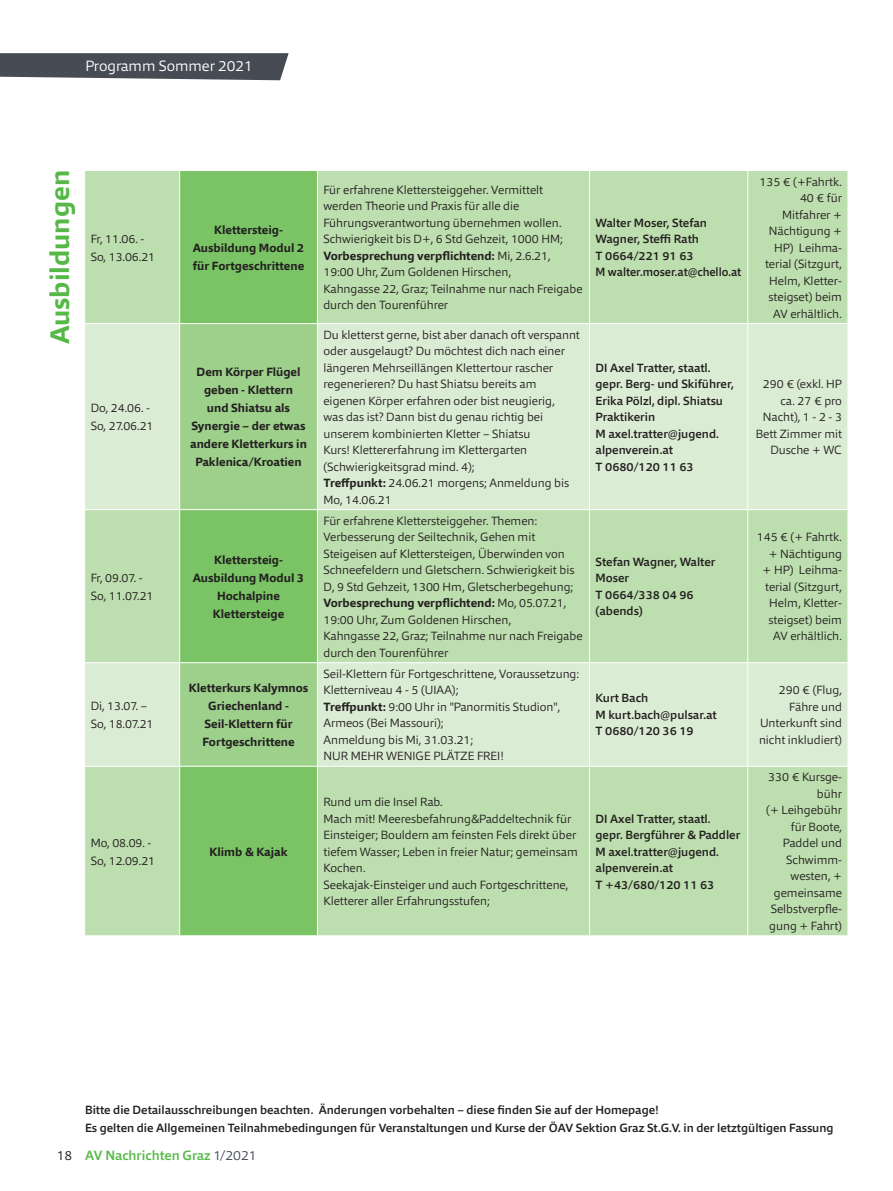
<style>
.page{position:relative;width:893px;height:1191px;background:#fff}
.page>*{position:absolute;margin:0;border:0;box-sizing:border-box;transform-origin:0 0}
.t1{font:700 27px "Qubo";color:#56b947}
.t2{font:300 15px "Qubo";color:#fff}
.t3{font:500 13.5px "Qubo";color:#56b947}
.t4{font:300 12px/16.5px "Qubo";color:#231f20}
.t5{font:500 12px/16.5px "Qubo";color:#231f20}
.t6{font:700 12px/18px "Qubo";color:#231f20;text-align:center}
.s1{font-weight:700}
.s2{font-weight:300;color:#231f20}
.s3{font-weight:300;color:#464b54}
</style>
<div class="page">
<svg style="left:0;top:53px;width:289px;height:27px;background:#545860"></svg>
<div style="left:85px;top:171px;width:763px;height:764px;background:#bddeae"></div>
<div style="left:180px;top:171px;width:137px;height:764px;background:#7ac465"></div>
<svg style="left:85px;top:324px;width:763px;height:442px;background:#d0e7c7"></svg>
<svg style="left:180px;top:324px;width:137px;height:442px;background:#91cc7d"></svg>
<hr style="left:179px;top:171px;width:1px;height:152px;background:#fff">
<hr style="left:317px;top:171px;width:1px;height:152px;background:#fff">
<hr style="left:589px;top:171px;width:1px;height:152px;background:#fff">
<hr style="left:747px;top:171px;width:1px;height:152px;background:#fff">
<hr style="left:84px;top:323px;width:96px;height:1px;background:#fff">
<hr style="left:180px;top:323px;width:137px;height:1px;background:#fff">
<hr style="left:179px;top:324px;width:1px;height:185px;background:#fff">
<hr style="left:317px;top:323px;width:273px;height:1px;background:#fff">
<hr style="left:317px;top:324px;width:1px;height:185px;background:#fff">
<hr style="left:590px;top:323px;width:158px;height:1px;background:#fff">
<hr style="left:589px;top:324px;width:1px;height:185px;background:#fff">
<hr style="left:748px;top:323px;width:100px;height:1px;background:#fff">
<hr style="left:747px;top:324px;width:1px;height:185px;background:#fff">
<hr style="left:84px;top:509px;width:96px;height:1px;background:#fff">
<hr style="left:180px;top:509px;width:137px;height:1px;background:#fff">
<hr style="left:179px;top:510px;width:1px;height:152px;background:#fff">
<hr style="left:317px;top:509px;width:273px;height:1px;background:#fff">
<hr style="left:317px;top:510px;width:1px;height:152px;background:#fff">
<hr style="left:590px;top:509px;width:158px;height:1px;background:#fff">
<hr style="left:589px;top:510px;width:1px;height:152px;background:#fff">
<hr style="left:748px;top:509px;width:100px;height:1px;background:#fff">
<hr style="left:747px;top:510px;width:1px;height:152px;background:#fff">
<hr style="left:84px;top:662px;width:96px;height:1px;background:#fff">
<hr style="left:180px;top:662px;width:137px;height:1px;background:#fff">
<hr style="left:179px;top:663px;width:1px;height:103px;background:#fff">
<hr style="left:317px;top:662px;width:273px;height:1px;background:#fff">
<hr style="left:317px;top:663px;width:1px;height:103px;background:#fff">
<hr style="left:590px;top:662px;width:158px;height:1px;background:#fff">
<hr style="left:589px;top:663px;width:1px;height:103px;background:#fff">
<hr style="left:748px;top:662px;width:100px;height:1px;background:#fff">
<hr style="left:747px;top:663px;width:1px;height:103px;background:#fff">
<hr style="left:84px;top:766px;width:96px;height:1px;background:#fff">
<hr style="left:180px;top:766px;width:137px;height:1px;background:#fff">
<hr style="left:179px;top:766px;width:1px;height:169px;background:#fff">
<hr style="left:317px;top:766px;width:273px;height:1px;background:#fff">
<hr style="left:317px;top:766px;width:1px;height:169px;background:#fff">
<hr style="left:590px;top:766px;width:158px;height:1px;background:#fff">
<hr style="left:589px;top:766px;width:1px;height:169px;background:#fff">
<hr style="left:748px;top:766px;width:100px;height:1px;background:#fff">
<hr style="left:747px;top:766px;width:1px;height:169px;background:#fff">
<p class="t2" style="left:85px;top:56px;width:169px">Programm Sommer 2021</p>
<h1 class="t1" style="left:42px;top:344px;width:175px;rotate:-90deg">Ausbildungen</h1>
<p class="t4" style="left:91px;top:229px;width:66px;line-height:18px">Fr, 11.06. -<br>So, 13.06.21</p>
<p class="t6" style="left:193px;top:220px;width:113px">Klettersteig-<br>Ausbildung Modul 2 für Fortgeschrittene</p>
<p class="t4" style="left:91px;top:399px;width:64px;line-height:18px">Do, 24.06. -<br>So, 27.06.21</p>
<p class="t4" style="left:91px;top:568px;width:64px;line-height:18px">Fr, 09.07. -<br>So, 11.07.21</p>
<p class="t4" style="left:91px;top:696px;width:64px;line-height:18px">Di, 13.07. –<br>So, 18.07.21</p>
<p class="t6" style="left:190px;top:363px;width:118px">Dem Körper Flügel geben - Klettern<br>und Shiatsu als<br>Synergie – der etwas andere Kletterkurs in<br>Paklenica/Kroatien</p>
<p class="t6" style="left:193px;top:550px;width:113px">Klettersteig-<br>Ausbildung Modul 3<br>Hochalpine<br>Klettersteige</p>
<p class="t6" style="left:189px;top:678px;width:121px">Kletterkurs Kalymnos<br>Griechenland -<br>Seil-Klettern für<br>Fortgeschrittene</p>
<p class="t4" style="left:91px;top:833px;width:66px;line-height:18px">Mo, 08.09. -<br>So, 12.09.21</p>
<p class="t6" style="left:209px;top:842px;width:80px">Klimb &amp; Kajak</p>
<p class="t4" style="left:323px;top:181px;width:261px">Für erfahrene Klettersteiggeher. Vermittelt werden Theorie und Praxis für alle die Führungsverantwortung übernehmen wollen.<br>Schwierigkeit bis D+, 6 Std Gehzeit, 1000 HM; <span class="s1">Vorbesprechung verpflichtend:</span> Mi, 2.6.21, 19:00 Uhr, Zum Goldenen Hirschen,<br>Kahngasse 22, Graz; Teilnahme nur nach Freigabe durch den Tourenführer</p>
<p class="t4" style="left:323px;top:326px;width:258px">Du kletterst gerne, bist aber danach oft verspannt oder ausgelaugt? Du möchtest dich nach einer längeren Mehrseillängen Klettertour rascher regenerieren? Du hast Shiatsu bereits am eigenen Körper erfahren oder bist neugierig,<br>was das ist? Dann bist du genau richtig bei unserem kombinierten Kletter – Shiatsu<br>Kurs! Klettererfahrung im Klettergarten (Schwierigkeitsgrad mind. 4);<br><span class="s1">Treffpunkt:</span> 24.06.21 morgens; Anmeldung bis Mo, 14.06.21</p>
<p class="t4" style="left:323px;top:512px;width:261px">Für erfahrene Klettersteiggeher. Themen:<br>Verbesserung der Seiltechnik, Gehen mit Steigeisen auf Klettersteigen, Überwinden von Schneefeldern und Gletschern. Schwierigkeit bis D, 9 Std Gehzeit, 1300 Hm, Gletscherbegehung; <span class="s1">Vorbesprechung verpflichtend:</span> Mo, 05.07.21, 19:00 Uhr, Zum Goldenen Hirschen,<br>Kahngasse 22, Graz; Teilnahme nur nach Freigabe durch den Tourenführer</p>
<p class="t4" style="left:323px;top:665px;width:257px">Seil-Klettern für Fortgeschrittene, Voraussetzung:<br>Kletterniveau 4 - 5 (UIAA);<br><span class="s1">Treffpunkt:</span> 9:00 Uhr in "Panormitis Studion", Armeos (Bei Massouri);<br>Anmeldung bis Mi, 31.03.21;<br>NUR MEHR WENIGE PLÄTZE FREI!</p>
<p class="t4" style="left:323px;top:793px;width:256px">Rund um die Insel Rab.<br>Mach mit! Meeresbefahrung&amp;Paddeltechnik für Einsteiger; Bouldern am feinsten Fels direkt über tiefem Wasser; Leben in freier Natur; gemeinsam Kochen.<br>Seekajak-Einsteiger und auch Fortgeschrittene, Kletterer aller Erfahrungsstufen;</p>
<p class="t5" style="left:596px;top:214px;width:147px">Walter Moser, Stefan<br>Wagner, Steffi Rath<br>T 0664/221 91 63<br>M walter.moser.at@chello.at</p>
<p class="t4" style="left:759px;top:173px;width:84px;text-align:right">135 € (+Fahrtk.<br>40 € für<br>Mitfahrer +<br>Nächtigung +<br>HP) Leihma&shy;terial (Sitzgurt,<br>Helm, Kletter&shy;steigset) beim<br>AV erhältlich.</p>
<p class="t5" style="left:596px;top:359px;width:140px">DI Axel Tratter, staatl. gepr. Berg- und Skiführer,<br>Erika Pölzl, dipl. Shiatsu<br>Praktikerin<br>M axel.tratter@jugend. alpenverein.at<br>T 0680/120 11 63</p>
<p class="t4" style="left:756px;top:375px;width:88px;text-align:right">290 € (exkl. HP ca. 27 € pro<br>Nacht), 1 - 2 - 3<br>Bett Zimmer mit<br>Dusche + WC</p>
<p class="t5" style="left:596px;top:553px;width:121px">Stefan Wagner, Walter<br>Moser<br>T 0664/338 04 96 (abends)</p>
<p class="t4" style="left:757px;top:528px;width:87px;text-align:right">145 € (+ Fahrtk. + Nächtigung<br>+ HP) Leihma&shy;terial (Sitzgurt,<br>Helm, Kletter&shy;steigset) beim<br>AV erhältlich.</p>
<p class="t5" style="left:596px;top:690px;width:123px">Kurt Bach<br>M kurt.bach@pulsar.at<br>T 0680/120 36 19</p>
<p class="t4" style="left:759px;top:681px;width:84px;text-align:right">290 € (Flug,<br>Fähre und<br>Unterkunft sind nicht inkludiert)</p>
<p class="t5" style="left:596px;top:810px;width:146px">DI Axel Tratter, staatl. gepr. Bergführer &amp; Paddler<br>M axel.tratter@jugend. alpenverein.at<br>T +43/680/120 11 63</p>
<p class="t4" style="left:766px;top:768px;width:77px;text-align:right">330 € Kursge&shy;bühr<br>(+ Leihgebühr für Boote,<br>Paddel und<br>Schwimm&shy;westen, + gemeinsame<br>Selbstverpfle&shy;gung + Fahrt)</p>
<p class="t5" style="left:85px;top:1100px;width:750px;line-height:18px">Bitte die Detailausschreibungen beachten. Änderungen vorbehalten – diese finden Sie auf der Homepage!<br>Es gelten die Allgemeinen Teilnahmebedingungen für Veranstaltungen und Kurse der ÖAV Sektion Graz St.G.V. in der letztgültigen Fassung</p>
<p class="t3" style="left:57px;top:1146px;width:201px"><span class="s2">18</span> AV Nachrichten Graz <span class="s3">1/2021</span></p>
</div>
